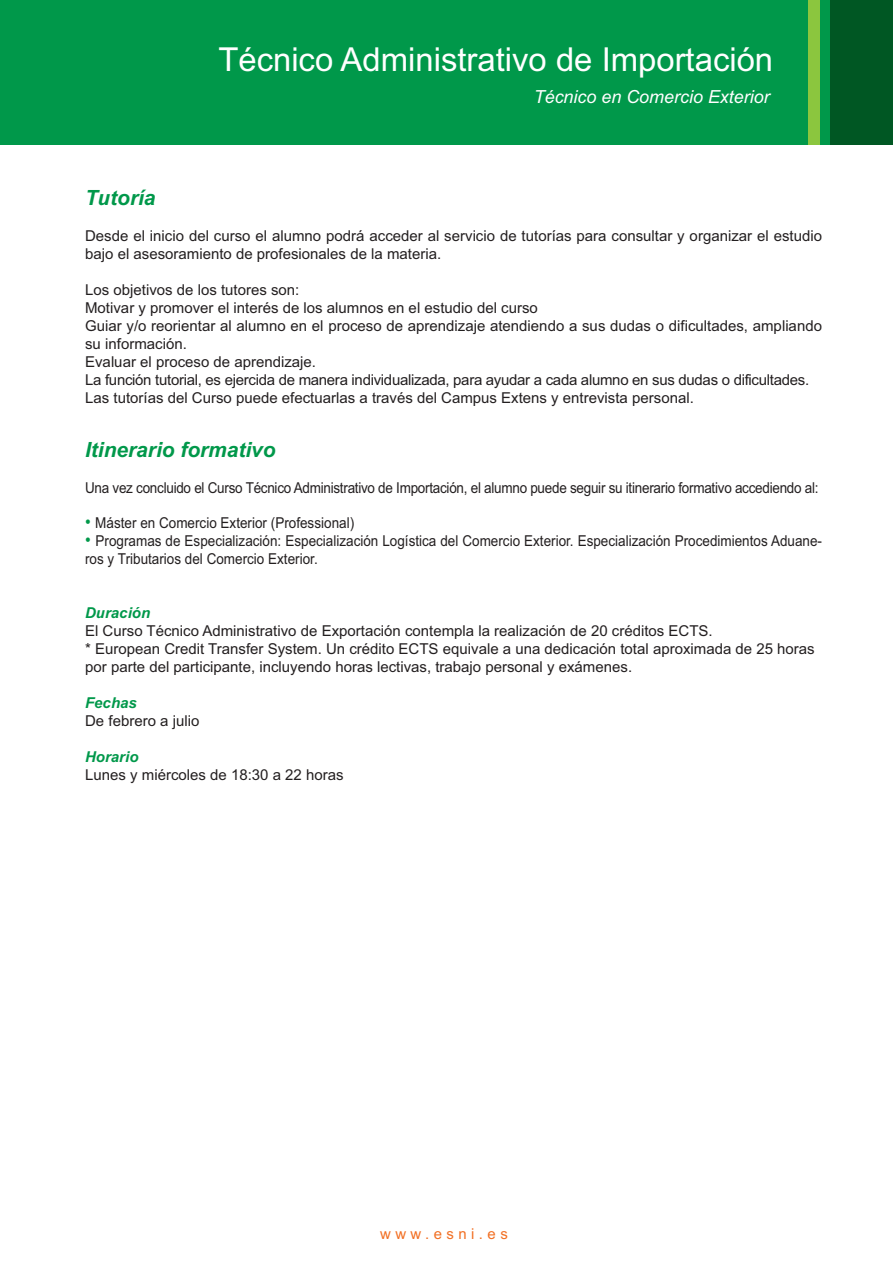
<style>
.page{position:relative;width:893px;height:1263px;background:#fff}
.page>*{position:absolute;margin:0;border:0;box-sizing:border-box;transform-origin:0 0}
.t1{font:33px "Arial";color:#fff}
.t2{font:italic 700 21px "Arial";color:#00984a}
.t3{font:italic 18px "Arial";color:#fff}
.t4{font:15px/18px "Arial";color:#231f20}
.t5{font:15px/18px "Arial";color:#231f20;scale:.9 1}
.t6{font:15px "Arial";letter-spacing:-.02em;color:#231f20;scale:.9 1}
.t7{font:italic 700 15px "Arial";color:#00984a}
.t8{font:15px "Arial";letter-spacing:.3em;color:#f27024}
.s1{font-size:18px;color:#00984a}
</style>
<div class="page">
<div style="left:0;top:0;width:893px;height:144px;background:#00984a"></div>
<div style="left:830px;top:0;width:63px;height:144px;background:#005723"></div>
<div style="left:808px;top:0;width:12px;height:144px;background:#8bc63e"></div>
<h1 class="t1" style="left:218px;top:37px;width:556px">Técnico Administrativo de Importación</h1>
<p class="t3" style="left:534px;top:85px;width:237px">Técnico en Comercio Exterior</p>
<h2 class="t2" style="left:85px;top:184px;width:72px">Tutoría</h2>
<p class="t4" style="left:85px;top:226px;width:738px">Desde el inicio del curso el alumno podrá acceder al servicio de tutorías para consultar y organizar el estudio bajo el asesoramiento de profesionales de la materia.</p>
<p class="t4" style="left:85px;top:280px;width:738px">Los objetivos de los tutores son:<br>Motivar y promover el interés de los alumnos en el estudio del curso<br>Guiar y/o reorientar al alumno en el proceso de aprendizaje atendiendo a sus dudas o dificultades, ampliando su información.<br>Evaluar el proceso de aprendizaje.<br>La función tutorial, es ejercida de manera individualizada, para ayudar a cada alumno en sus dudas o dificultades.<br>Las tutorías del Curso puede efectuarlas a través del Campus Extens y entrevista personal.</p>
<h2 class="t2" style="left:85px;top:436px;width:192px">Itinerario formativo</h2>
<p class="t6" style="left:85px;top:477px;width:816px">Una vez concluido el Curso Técnico Administrativo de Importación, el alumno puede seguir su itinerario formativo accediendo al:</p>
<p class="t5" style="left:85px;top:514px;width:300px"><span class="s1">•</span> Máster en Comercio Exterior (Professional)</p>
<p class="t5" style="left:85px;top:532px;width:820px"><span class="s1">•</span> Programas de Especialización: Especialización Logística del Comercio Exterior. Especialización Procedimientos Aduane&shy;ros y Tributarios del Comercio Exterior.</p>
<p class="t7" style="left:85px;top:603px;width:67px">Duración</p>
<p class="t4" style="left:85px;top:622px;width:731px">El Curso Técnico Administrativo de Exportación contempla la realización de 20 créditos ECTS.<br>* European Credit Transfer System. Un crédito ECTS equivale a una dedicación total aproximada de 25 horas por parte del participante, incluyendo horas lectivas, trabajo personal y exámenes.</p>
<p class="t7" style="left:85px;top:693px;width:53px">Fechas</p>
<p class="t4" style="left:85px;top:712px;width:116px">De febrero a julio</p>
<p class="t7" style="left:85px;top:747px;width:55px">Horario</p>
<p class="t4" style="left:85px;top:766px;width:260px">Lunes y miércoles de 18:30 a 22 horas</p>
<p class="t8" style="left:380px;top:1223px;width:129px">www.esni.es</p>
</div>
